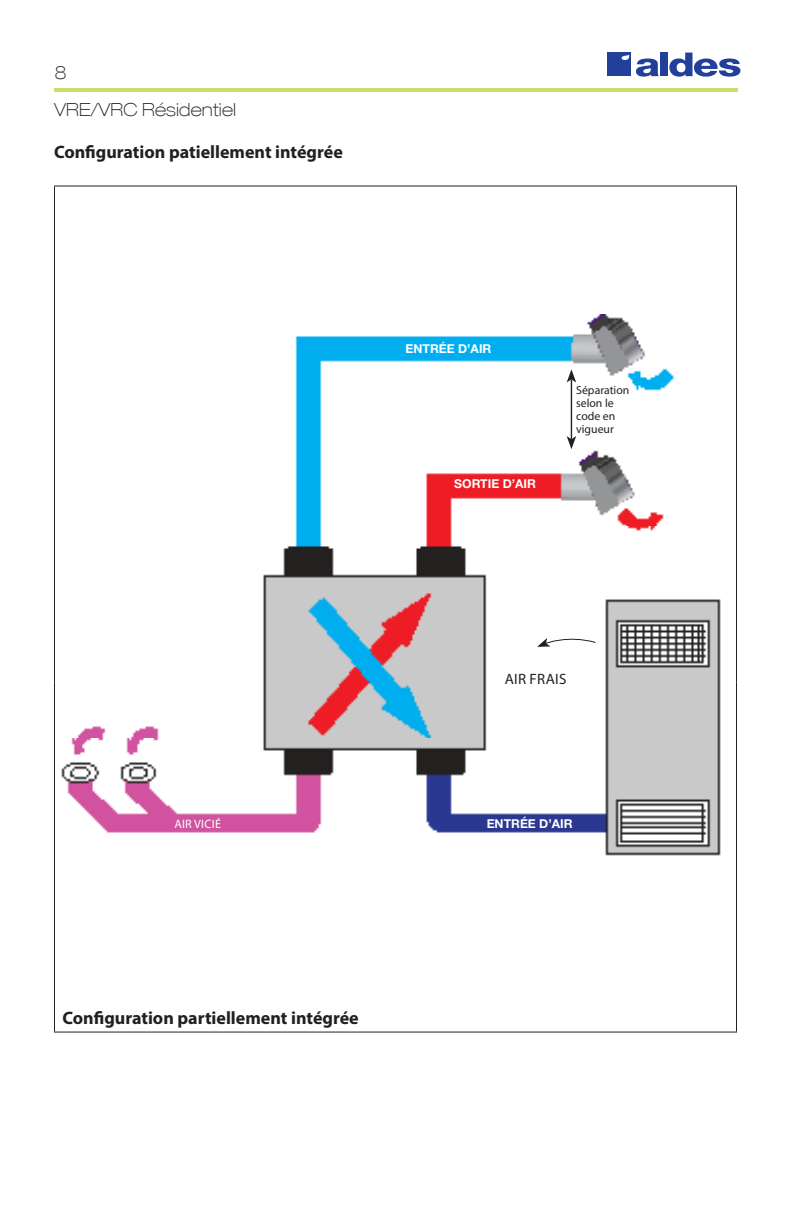
<style>
.page{position:relative;width:792px;height:1224px;background:#fff}
.page>*{position:absolute;margin:0;border:0;box-sizing:border-box;transform-origin:0 0}
.t1{font:700 18px "Myriad Pro";color:#231f20}
.t2{font:100 expanded 18px "Helvetica Neue LT Com";letter-spacing:.01em;color:#231f20}
.t3{font:15px "Myriad Pro";letter-spacing:.02em;color:#231f20}
.t4{font:700 12.2px "Helvetica Neue LT Std";color:#fff}
.t5{font:12.2px "Myriad Pro";letter-spacing:.02em;color:#fff}
.t6{font:11.8px/13px "Myriad Pro";color:#231f20}
.s1{font-family:"Minion Pro";font-size:12.2px;color:#fff}
</style>
<div class="page">
<hr style="left:54px;top:88px;width:684px;height:4px;background:#cede67">
<div style="left:608px;top:53px;width:23px;height:23px;background:#223f99"></div>
<svg style="left:636px;top:59px;width:23px;height:18px"></svg>
<div style="left:660px;top:53px;width:8px;height:23px;background:#223f99"></div>
<svg style="left:669px;top:53px;width:71px;height:24px"></svg>
<svg style="left:622px;top:55px;width:7px;height:5px"></svg>
<hr style="left:54px;top:186px;width:683px;height:1px;background:#231f20">
<hr style="left:54px;top:186px;width:1px;height:497px;background:#231f20">
<hr style="left:736px;top:186px;width:1px;height:497px;background:#231f20">
<hr style="left:54px;top:683px;width:1px;height:349px;background:#231f20">
<hr style="left:736px;top:683px;width:1px;height:349px;background:#231f20">
<hr style="left:54px;top:1032px;width:683px;height:1px;background:#231f20">
<img style="left:61px;top:314px;width:660px;height:542px">
<hr style="left:571px;top:379px;width:1px;height:60px;background:#231f20">
<svg style="left:567px;top:369px;width:9px;height:14px"></svg>
<svg style="left:567px;top:436px;width:9px;height:13px"></svg>
<svg style="left:537px;top:635px;width:60px;height:12px"></svg>
<p class="t2" style="left:55px;top:61px;width:13px">8</p>
<p class="t2" style="left:54px;top:98px;width:184px">VRE/VRC Résidentiel</p>
<p class="t1" style="left:54px;top:140px;width:290px">Configuration patiellement intégrée</p>
<p class="t4" style="left:406px;top:341px;width:87px">ENTRÉE D’AIR</p>
<p class="t4" style="left:454px;top:476px;width:83px">SORTIE D’AIR</p>
<p class="t6" style="left:576px;top:384px;width:55px">Séparation</p>
<p class="t6" style="left:576px;top:397px;width:41px">selon le code en vigueur</p>
<p class="t3" style="left:505px;top:669px;width:71px">AIR FRAIS<span class="s1">T</span></p>
<p class="t5" style="left:174px;top:816px;width:48px">AIR VICIÉ</p>
<p class="t4" style="left:487px;top:816px;width:87px">ENTRÉE D’AIR</p>
<p class="t1" style="left:62px;top:1006px;width:298px">Configuration partiellement intégrée</p>
</div>
